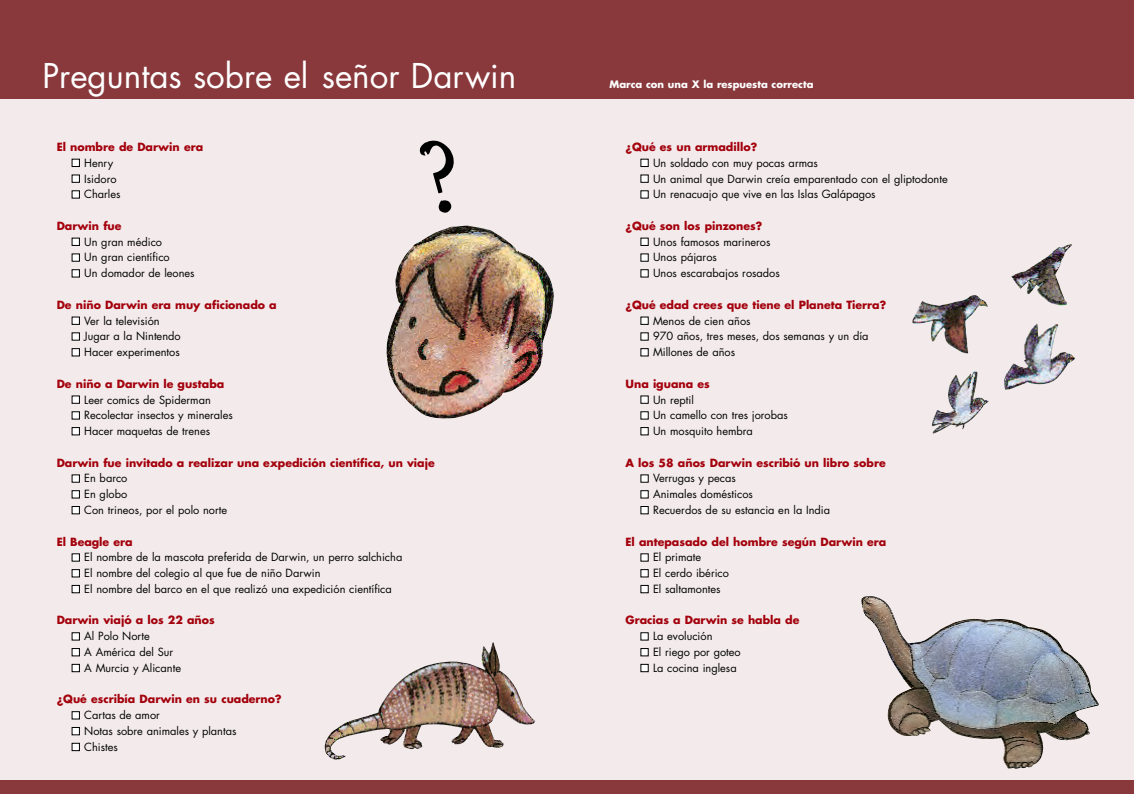
<style>
.page{position:relative;width:1134px;height:794px;background:#f3ebeb}
.page>*{position:absolute;margin:0;border:0;box-sizing:border-box;transform-origin:0 0}
.t1{font:33.2px "Futura";color:#fff}
.t2{font:11px/15.8px "Futura";color:#000}
.t3{font:700 11px "Futura";color:#a3000c}
.t4{font:700 10px "Futura";color:#fff}
</style>
<div class="page">
<div style="left:0;top:0;width:1134px;height:99px;background:#89393c"></div>
<div style="left:0;top:780px;width:1134px;height:14px;background:#89393c"></div>
<div style="left:72px;top:743px;width:7px;height:7px;background:#fff"></div>
<div style="left:72px;top:743px;width:8px;height:8px;border:1px solid #000"></div>
<div style="left:72px;top:727px;width:7px;height:8px;background:#fff"></div>
<div style="left:72px;top:727px;width:8px;height:8px;border:1px solid #000"></div>
<div style="left:72px;top:711px;width:7px;height:8px;background:#fff"></div>
<div style="left:72px;top:711px;width:8px;height:8px;border:1px solid #000"></div>
<div style="left:72px;top:664px;width:7px;height:7px;background:#fff"></div>
<div style="left:72px;top:664px;width:8px;height:8px;border:1px solid #000"></div>
<div style="left:72px;top:648px;width:7px;height:8px;background:#fff"></div>
<div style="left:72px;top:648px;width:8px;height:8px;border:1px solid #000"></div>
<div style="left:72px;top:633px;width:7px;height:7px;background:#fff"></div>
<div style="left:72px;top:632px;width:8px;height:8px;border:1px solid #000"></div>
<div style="left:72px;top:585px;width:7px;height:8px;background:#fff"></div>
<div style="left:72px;top:585px;width:8px;height:8px;border:1px solid #000"></div>
<div style="left:72px;top:569px;width:7px;height:8px;background:#fff"></div>
<div style="left:72px;top:569px;width:8px;height:8px;border:1px solid #000"></div>
<div style="left:72px;top:554px;width:7px;height:7px;background:#fff"></div>
<div style="left:72px;top:553px;width:8px;height:8px;border:1px solid #000"></div>
<div style="left:72px;top:506px;width:7px;height:8px;background:#fff"></div>
<div style="left:72px;top:506px;width:8px;height:8px;border:1px solid #000"></div>
<div style="left:72px;top:491px;width:7px;height:7px;background:#fff"></div>
<div style="left:72px;top:490px;width:8px;height:8px;border:1px solid #000"></div>
<div style="left:72px;top:475px;width:7px;height:7px;background:#fff"></div>
<div style="left:72px;top:475px;width:8px;height:7px;border:1px solid #000"></div>
<div style="left:72px;top:427px;width:7px;height:8px;background:#fff"></div>
<div style="left:72px;top:427px;width:8px;height:8px;border:1px solid #000"></div>
<div style="left:72px;top:412px;width:7px;height:7px;background:#fff"></div>
<div style="left:72px;top:411px;width:8px;height:8px;border:1px solid #000"></div>
<div style="left:72px;top:396px;width:7px;height:7px;background:#fff"></div>
<div style="left:72px;top:396px;width:8px;height:7px;border:1px solid #000"></div>
<div style="left:72px;top:349px;width:7px;height:7px;background:#fff"></div>
<div style="left:72px;top:348px;width:8px;height:8px;border:1px solid #000"></div>
<div style="left:72px;top:333px;width:7px;height:7px;background:#fff"></div>
<div style="left:72px;top:333px;width:8px;height:7px;border:1px solid #000"></div>
<div style="left:72px;top:317px;width:7px;height:7px;background:#fff"></div>
<div style="left:72px;top:317px;width:8px;height:7px;border:1px solid #000"></div>
<div style="left:72px;top:270px;width:7px;height:7px;background:#fff"></div>
<div style="left:72px;top:269px;width:8px;height:8px;border:1px solid #000"></div>
<div style="left:72px;top:254px;width:7px;height:7px;background:#fff"></div>
<div style="left:72px;top:254px;width:8px;height:7px;border:1px solid #000"></div>
<div style="left:72px;top:238px;width:7px;height:7px;background:#fff"></div>
<div style="left:72px;top:238px;width:8px;height:8px;border:1px solid #000"></div>
<div style="left:72px;top:191px;width:7px;height:7px;background:#fff"></div>
<div style="left:72px;top:191px;width:8px;height:7px;border:1px solid #000"></div>
<div style="left:72px;top:175px;width:7px;height:7px;background:#fff"></div>
<div style="left:72px;top:175px;width:8px;height:7px;border:1px solid #000"></div>
<div style="left:72px;top:159px;width:7px;height:7px;background:#fff"></div>
<div style="left:72px;top:159px;width:8px;height:8px;border:1px solid #000"></div>
<div style="left:641px;top:664px;width:7px;height:7px;background:#fff"></div>
<div style="left:641px;top:664px;width:7px;height:8px;border:1px solid #000"></div>
<div style="left:641px;top:648px;width:7px;height:8px;background:#fff"></div>
<div style="left:641px;top:648px;width:7px;height:8px;border:1px solid #000"></div>
<div style="left:641px;top:633px;width:7px;height:7px;background:#fff"></div>
<div style="left:641px;top:585px;width:7px;height:8px;background:#fff"></div>
<div style="left:641px;top:585px;width:7px;height:8px;border:1px solid #000"></div>
<div style="left:641px;top:569px;width:7px;height:8px;background:#fff"></div>
<div style="left:641px;top:569px;width:7px;height:8px;border:1px solid #000"></div>
<div style="left:641px;top:554px;width:7px;height:7px;background:#fff"></div>
<div style="left:641px;top:506px;width:7px;height:8px;background:#fff"></div>
<div style="left:641px;top:506px;width:7px;height:8px;border:1px solid #000"></div>
<div style="left:641px;top:491px;width:7px;height:7px;background:#fff"></div>
<div style="left:641px;top:490px;width:7px;height:8px;border:1px solid #000"></div>
<div style="left:641px;top:475px;width:7px;height:7px;background:#fff"></div>
<div style="left:641px;top:427px;width:7px;height:8px;background:#fff"></div>
<div style="left:641px;top:427px;width:7px;height:8px;border:1px solid #000"></div>
<div style="left:641px;top:412px;width:7px;height:7px;background:#fff"></div>
<div style="left:641px;top:396px;width:7px;height:7px;background:#fff"></div>
<div style="left:641px;top:349px;width:7px;height:7px;background:#fff"></div>
<div style="left:641px;top:348px;width:7px;height:8px;border:1px solid #000"></div>
<div style="left:641px;top:333px;width:7px;height:7px;background:#fff"></div>
<div style="left:641px;top:317px;width:7px;height:7px;background:#fff"></div>
<div style="left:641px;top:270px;width:7px;height:7px;background:#fff"></div>
<div style="left:641px;top:269px;width:7px;height:8px;border:1px solid #000"></div>
<div style="left:641px;top:254px;width:7px;height:7px;background:#fff"></div>
<div style="left:641px;top:238px;width:7px;height:7px;background:#fff"></div>
<div style="left:641px;top:238px;width:7px;height:8px;border:1px solid #000"></div>
<div style="left:641px;top:191px;width:7px;height:7px;background:#fff"></div>
<div style="left:641px;top:175px;width:7px;height:7px;background:#fff"></div>
<div style="left:641px;top:159px;width:7px;height:7px;background:#fff"></div>
<div style="left:641px;top:159px;width:7px;height:8px;border:1px solid #000"></div>
<img style="left:386px;top:225px;width:168px;height:194px">
<img style="left:861px;top:596px;width:238px;height:173px">
<img style="left:912px;top:244px;width:163px;height:187px">
<img style="left:330px;top:642px;width:206px;height:117px">
<h1 class="t1" style="left:43px;top:61px;width:475px">Preguntas sobre el señor Darwin</h1>
<p class="t3" style="left:57px;top:142px;width:148px">El nombre de Darwin era</p>
<p class="t2" style="left:84px;top:156px;width:38px">Henry<br>Isidoro<br>Charles</p>
<p class="t3" style="left:57px;top:221px;width:66px">Darwin fue</p>
<p class="t2" style="left:84px;top:235px;width:112px">Un gran médico<br>Un gran científico<br>Un domador de leones</p>
<p class="t3" style="left:57px;top:300px;width:222px">De niño Darwin era muy aficionado a</p>
<p class="t2" style="left:84px;top:313px;width:98px">Ver la televisión<br>Jugar a la Nintendo<br>Hacer experimentos</p>
<p class="t3" style="left:57px;top:378px;width:169px">De niño a Darwin le gustaba</p>
<p class="t2" style="left:84px;top:392px;width:150px">Leer comics de Spiderman<br>Recolectar insectos y minerales<br>Hacer maquetas de trenes</p>
<p class="t3" style="left:57px;top:457px;width:380px">Darwin fue invitado a realizar una expedición científica, un viaje</p>
<p class="t2" style="left:84px;top:471px;width:145px">En barco<br>En globo<br>Con trineos, por el polo norte</p>
<p class="t3" style="left:57px;top:536px;width:77px">El Beagle era</p>
<p class="t2" style="left:84px;top:550px;width:320px">El nombre de la mascota preferida de Darwin, un perro salchicha<br>El nombre del colegio al que fue de niño Darwin<br>El nombre del barco en el que realizó una expedición científica</p>
<p class="t3" style="left:57px;top:615px;width:160px">Darwin viajó a los 22 años</p>
<p class="t2" style="left:84px;top:629px;width:98px">Al Polo Norte<br>A América del Sur<br>A Murcia y Alicante</p>
<p class="t3" style="left:57px;top:694px;width:226px">¿Qué escribía Darwin en su cuaderno?</p>
<p class="t2" style="left:84px;top:708px;width:154px">Cartas de amor<br>Notas sobre animales y plantas<br>Chistes</p>
<p class="t4" style="left:609px;top:79px;width:205px">Marca con una X la respuesta correcta</p>
<p class="t3" style="left:625px;top:142px;width:133px">¿Qué es un armadillo?</p>
<p class="t2" style="left:653px;top:156px;width:296px">Un soldado con muy pocas armas<br>Un animal que Darwin creía emparentado con el gliptodonte<br>Un renacuajo que vive en las Islas Galápagos</p>
<p class="t3" style="left:625px;top:221px;width:138px">¿Qué son los pinzones?</p>
<p class="t2" style="left:653px;top:235px;width:128px">Unos famosos marineros<br>Unos pájaros<br>Unos escarabajos rosados</p>
<p class="t3" style="left:625px;top:300px;width:262px">¿Qué edad crees que tiene el Planeta Tierra?</p>
<p class="t2" style="left:653px;top:313px;width:217px">Menos de cien años<br>970 años, tres meses, dos semanas y un día<br>Millones de años</p>
<p class="t3" style="left:625px;top:378px;width:86px">Una iguana es</p>
<p class="t2" style="left:653px;top:392px;width:136px">Un reptil<br>Un camello con tres jorobas<br>Un mosquito hembra</p>
<p class="t3" style="left:625px;top:457px;width:262px">A los 58 años Darwin escribió un libro sobre</p>
<p class="t2" style="left:653px;top:471px;width:179px">Verrugas y pecas<br>Animales domésticos<br>Recuerdos de su estancia en la India</p>
<p class="t3" style="left:625px;top:536px;width:262px">El antepasado del hombre según Darwin era</p>
<p class="t2" style="left:653px;top:550px;width:77px">El primate<br>El cerdo ibérico<br>El saltamontes</p>
<p class="t3" style="left:625px;top:615px;width:175px">Gracias a Darwin se habla de</p>
<p class="t2" style="left:653px;top:629px;width:89px">La evolución<br>El riego por goteo<br>La cocina inglesa</p>
</div>
